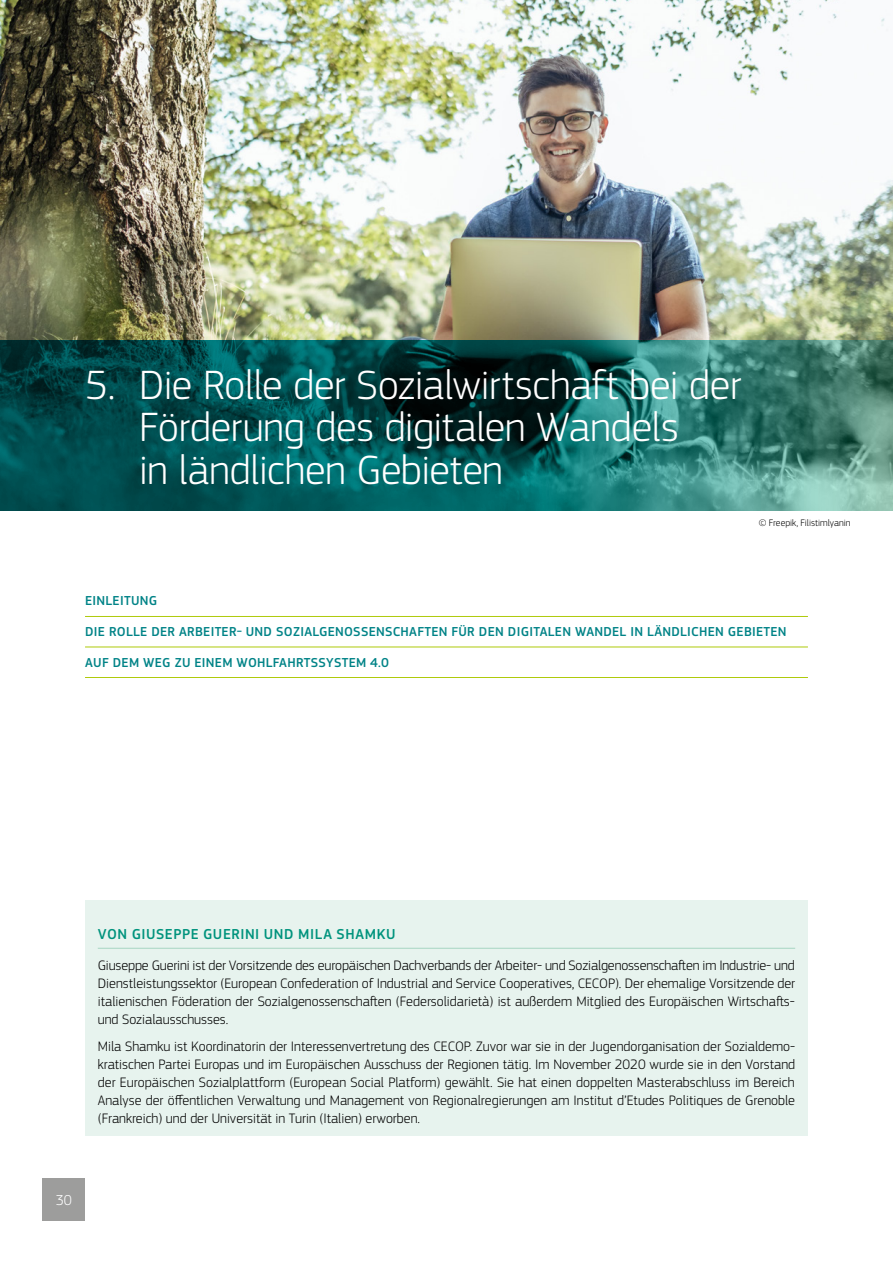
<style>
.page{position:relative;width:893px;height:1263px;background:#fff}
.page>*{position:absolute;margin:0;border:0;box-sizing:border-box;transform-origin:0 0}
._1_Titre{font:300 42.45px/42.5px "EC Square Sans Pro";letter-spacing:-.005em;color:#fff}
._2_Titre_2___petit_f{font:500 15px "EC Square Sans Pro";letter-spacing:.035em;color:#00937d}
.t1{font:300 15px "EC Square Sans Pro";color:#fff}
._0_Body{font:300 14.25px/18px "EC Square Sans Pro";color:#000;text-align:justify}
._2_Titre_2_mini-cont{font:500 13.5px "EC Square Sans Pro";letter-spacing:.02em;color:#008387}
._8___photo{font:300 9.75px "EC Square Sans Pro";color:#000}
</style>
<div class="page">
<hr style="left:85px;top:616px;width:723px;height:1px;background:#afca0b">
<hr style="left:85px;top:647px;width:723px;height:1px;background:#afca0b">
<hr style="left:85px;top:677px;width:723px;height:1px;background:#afca0b">
<img style="left:0;top:0;width:893px;height:340px">
<svg style="left:0;top:340px;width:893px;height:170px;background:#17605d"></svg>
<div style="left:85px;top:900px;width:723px;height:235px;background:#e7f3ee"></div>
<hr style="left:98px;top:948px;width:697px;height:1px;background:#a7d5c2">
<div style="left:43px;top:1178px;width:42px;height:42px;background:#9d9d9c"></div>
<p class="_1_Titre" style="left:139px;top:363px;width:604px;text-indent:-54px">5. Die Rolle der Sozialwirtschaft bei der<br>Förderung des digitalen Wandels<br>in ländlichen Gebieten</p>
<p class="_8___photo" style="left:759px;top:517px;width:93px">© Freepik, Filistimlyanin</p>
<p class="_2_Titre_2_mini-cont" style="left:85px;top:593px;width:73px">EINLEITUNG</p>
<p class="_2_Titre_2_mini-cont" style="left:85px;top:624px;width:703px">DIE ROLLE DER ARBEITER- UND SOZIALGENOSSENSCHAFTEN FÜR DEN DIGITALEN WANDEL IN LÄNDLICHEN GEBIETEN</p>
<p class="_2_Titre_2_mini-cont" style="left:85px;top:654px;width:305px">AUF DEM WEG ZU EINEM WOHLFAHRTSSYSTEM 4.0</p>
<p class="_2_Titre_2___petit_f" style="left:98px;top:926px;width:299px">VON GIUSEPPE GUERINI UND MILA SHAMKU</p>
<p class="_0_Body" style="left:98px;top:956px;width:699px">Giuseppe Guerini ist der Vorsitzende des europäischen Dachverbands der Arbeiter- und Sozialgenossenschaften im Industrie- und Dienstleistungssektor (European Confederation of Industrial and Service Cooperatives, CECOP). Der ehemalige Vorsitzende der italienischen Föderation der Sozialgenossenschaften (Federsolidarietà) ist außerdem Mitglied des Europäischen Wirtschafts&shy;und Sozialausschusses.</p>
<p class="_0_Body" style="left:98px;top:1037px;width:699px">Mila Shamku ist Koordinatorin der Interessenvertretung des CECOP. Zuvor war sie in der Jugendorganisation der Sozialdemo&shy;kratischen Partei Europas und im Europäischen Ausschuss der Regionen tätig. Im November 2020 wurde sie in den Vorstand der Europäischen Sozialplattform (European Social Platform) gewählt. Sie hat einen doppelten Masterabschluss im Bereich Analyse der öffentlichen Verwaltung und Management von Regionalregierungen am Institut d’Etudes Politiques de Grenoble (Frankreich) und der Universität in Turin (Italien) erworben.</p>
<p class="t1" style="left:56px;top:1191px;width:18px">30</p>
</div>
